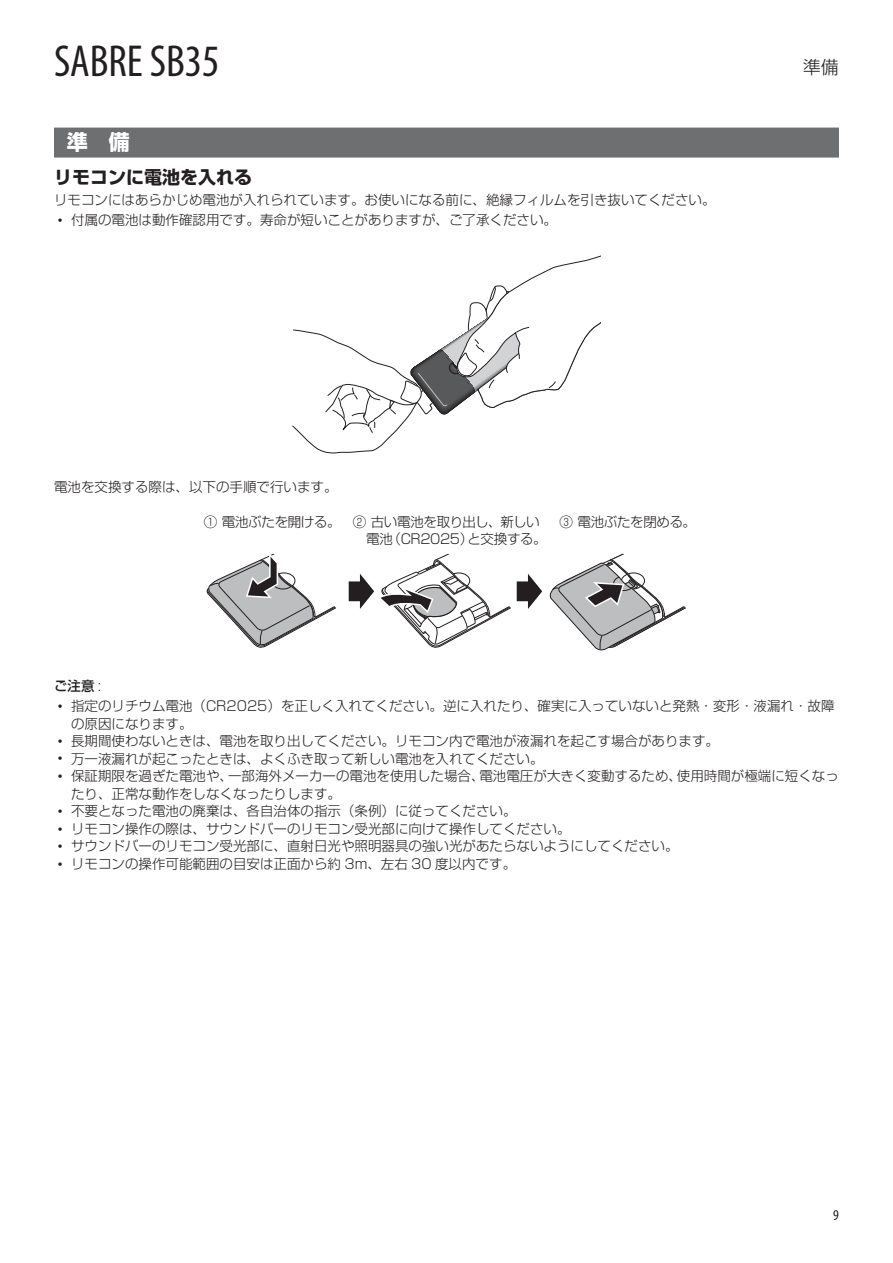
<style>
.page{position:relative;width:893px;height:1263px;background:#fff}
.page>*{position:absolute;margin:0;border:0;box-sizing:border-box;transform-origin:0 0}
.t1{font:condensed 45px "Myriad Pro";color:#231f20}
.t2{font:700 21px "Shin Go Pro";color:#fff}
.t3{font:700 18px "Shin Go Pro";color:#231f20}
.t4{font:300 18px "Shin Go Pro";color:#231f20}
.t5{font:condensed 15px "Myriad Pro";color:#231f20}
.t6{font:300 13.5px/17.5px "Shin Go Pro";color:#231f20}
.t7{font:300 13.5px "Shin Go Pro";letter-spacing:-.025em;color:#231f20}
.t8{font:300 13.5px "Shin Go Pro";letter-spacing:-.03em;color:#231f20}
.t9{font:500 13.5px "Shin Go Pro";color:#231f20}
.s1{font-family:"Arial";font-weight:400}
.s2{font-weight:300}
</style>
<div class="page">
<div style="left:54px;top:128px;width:785px;height:30px;background:#6d6f71"></div>
<svg style="left:293px;top:255px;width:307px;height:199px"></svg>
<svg style="left:549px;top:553px;width:137px;height:97px"></svg>
<svg style="left:207px;top:553px;width:129px;height:95px"></svg>
<svg style="left:349px;top:553px;width:162px;height:95px"></svg>
<svg style="left:517px;top:574px;width:25px;height:35px"></svg>
<h1 class="t1" style="left:54px;top:34px;width:167px">SABRE SB35</h1>
<h2 class="t2" style="left:67px;top:126px;width:64px">準 備</h2>
<h3 class="t3" style="left:54px;top:162px;width:199px">リモコンに電池を入れる</h3>
<p class="t6" style="left:54px;top:190px;width:663px">リモコンにはあらかじめ電池が入れられています。お使いになる前に、絶縁フィルムを引き抜いてください。</p>
<p class="t6" style="left:58px;top:210px;width:501px"><span class="s1">•</span> 付属の電池は動作確認用です。寿命が短いことがありますが、ご了承ください。</p>
<h3 class="t4" style="left:803px;top:52px;width:37px">準備</h3>
<p class="t6" style="left:54px;top:476px;width:285px">電池を交換する際は、以下の手順で行います。</p>
<p class="t7" style="left:204px;top:511px;width:337px">① 電池ぶたを開ける。 ② 古い電池を取り出し、新しい</p>
<p class="t7" style="left:560px;top:511px;width:138px">③ 電池ぶたを閉める。</p>
<p class="t8" style="left:366px;top:528px;width:182px">電池（CR2025）と交換する。</p>
<p class="t9" style="left:54px;top:675px;width:49px">ご注意 <span class="s2">:</span></p>
<p class="t6" style="left:71px;top:695px;width:765px;text-indent:-13px"><span class="s1">•</span> 指定のリチウム電池（CR2025）を正しく入れてください。逆に入れたり、確実に入っていないと発熱・変形・液漏れ・故障の原因になります。</p>
<p class="t6" style="left:58px;top:730px;width:663px"><span class="s1">•</span> 長期間使わないときは、電池を取り出してください。リモコン内で電池が液漏れを起こす場合があります。</p>
<p class="t6" style="left:58px;top:748px;width:487px"><span class="s1">•</span> 万一液漏れが起こったときは、よくふき取って新しい電池を入れてください。</p>
<p class="t6" style="left:71px;top:766px;width:769px;text-indent:-13px"><span class="s1">•</span> 保証期限を過ぎた電池や、一部海外メーカーの電池を使用した場合、電池電圧が大きく変動するため、使用時間が極端に短くなったり、正常な動作をしなくなったりします。</p>
<p class="t6" style="left:58px;top:801px;width:460px"><span class="s1">•</span> 不要となった電池の廃棄は、各自治体の指示（条例）に従ってください。</p>
<p class="t6" style="left:58px;top:818px;width:514px"><span class="s1">•</span> リモコン操作の際は、サウンドバーのリモコン受光部に向けて操作してください。</p>
<p class="t6" style="left:58px;top:836px;width:622px"><span class="s1">•</span> サウンドバーのリモコン受光部に、直射日光や照明器具の強い光があたらないようにしてください。</p>
<p class="t6" style="left:58px;top:853px;width:460px"><span class="s1">•</span> リモコンの操作可能範囲の目安は正面から約 3m、左右 30 度以内です。</p>
<p class="t5" style="left:833px;top:1206px;width:7px">9</p>
</div>
